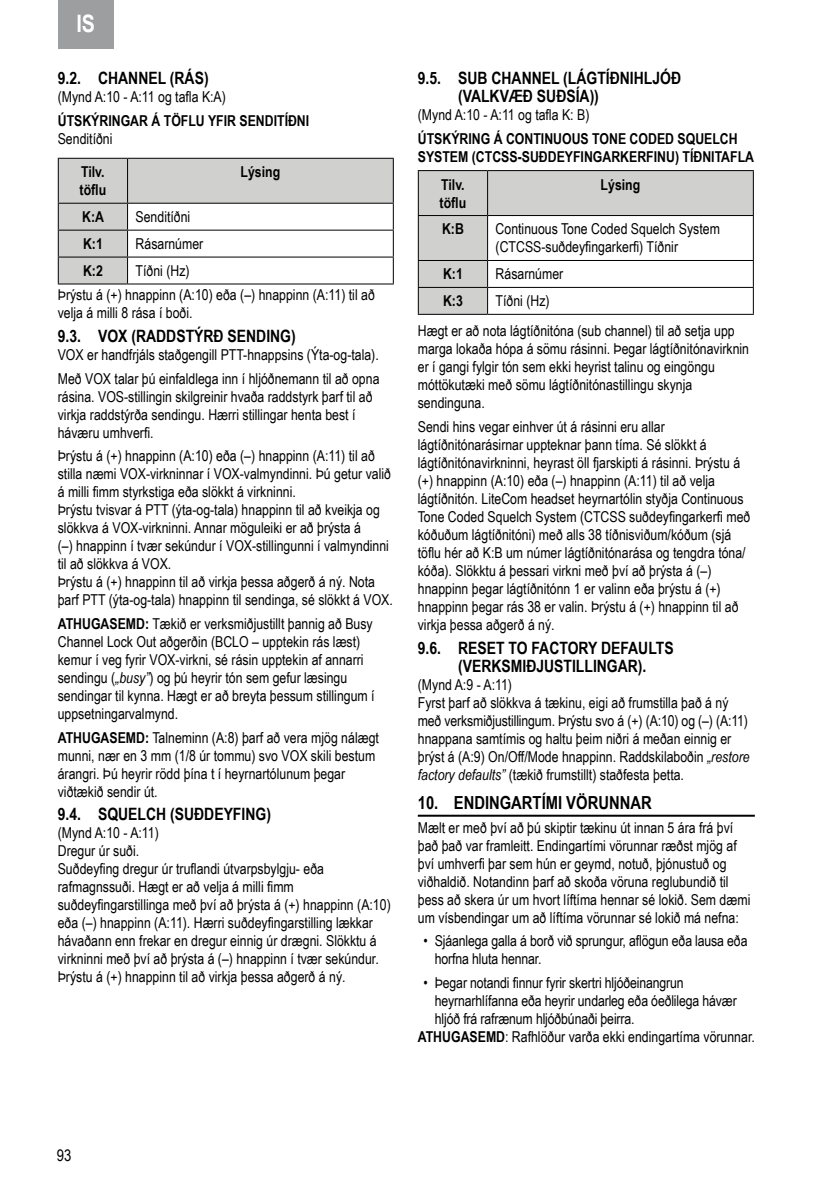
<style>
.page{position:relative;width:840px;height:1191px;background:#fff}
.page>*{position:absolute;margin:0;border:0;box-sizing:border-box;transform-origin:0 0}
.t1{font:700 24px "Arial Narrow";color:#fff}
.t2{font:700 18px "Arial Narrow";color:#000}
.t3{font:700 17px/18px "Arial Narrow";color:#000}
.t4{font:16px "Arial Narrow";color:#000}
.t5{font:15px/18px "Arial Narrow";color:#000}
.t6{font:700 15px/18px "Arial Narrow";color:#000}
.s1{font-weight:700}
.s2{font-style:italic}
</style>
<div class="page">
<div style="left:58px;top:0;width:55px;height:48px;background:#9c9e9f"></div>
<svg style="left:59px;top:159px;width:333px;height:124px;fill:#d0d0cf"></svg>
<hr style="left:58px;top:158px;width:69px;height:1px;background:#000">
<hr style="left:58px;top:159px;width:1px;height:44px;background:#000">
<hr style="left:127px;top:158px;width:266px;height:1px;background:#000">
<hr style="left:127px;top:159px;width:1px;height:44px;background:#000">
<hr style="left:392px;top:159px;width:1px;height:44px;background:#000">
<hr style="left:58px;top:203px;width:69px;height:1px;background:#000">
<hr style="left:127px;top:203px;width:266px;height:1px;background:#000">
<hr style="left:58px;top:230px;width:69px;height:1px;background:#000">
<hr style="left:127px;top:230px;width:266px;height:1px;background:#000">
<hr style="left:58px;top:256px;width:69px;height:1px;background:#000">
<svg style="left:58px;top:204px;width:1px;height:79px"></svg>
<hr style="left:127px;top:256px;width:266px;height:1px;background:#000">
<svg style="left:127px;top:204px;width:1px;height:79px"></svg>
<svg style="left:392px;top:204px;width:1px;height:79px"></svg>
<hr style="left:58px;top:283px;width:69px;height:1px;background:#000">
<hr style="left:127px;top:283px;width:266px;height:1px;background:#000">
<hr style="left:417px;top:814px;width:337px;height:2px;background:#000">
<svg style="left:418px;top:171px;width:334px;height:143px"></svg>
<hr style="left:417px;top:170px;width:70px;height:1px;background:#000">
<hr style="left:417px;top:171px;width:1px;height:44px;background:#000">
<hr style="left:487px;top:170px;width:266px;height:1px;background:#000">
<hr style="left:487px;top:171px;width:1px;height:44px;background:#000">
<hr style="left:752px;top:171px;width:1px;height:44px;background:#000">
<hr style="left:417px;top:215px;width:70px;height:1px;background:#000">
<hr style="left:417px;top:216px;width:1px;height:44px;background:#000">
<hr style="left:487px;top:215px;width:266px;height:1px;background:#000">
<hr style="left:487px;top:216px;width:1px;height:44px;background:#000">
<hr style="left:752px;top:216px;width:1px;height:44px;background:#000">
<hr style="left:417px;top:260px;width:70px;height:1px;background:#000">
<hr style="left:487px;top:260px;width:266px;height:1px;background:#000">
<hr style="left:417px;top:287px;width:70px;height:1px;background:#000">
<svg style="left:417px;top:261px;width:1px;height:53px"></svg>
<hr style="left:487px;top:287px;width:266px;height:1px;background:#000">
<svg style="left:487px;top:261px;width:1px;height:53px"></svg>
<svg style="left:752px;top:261px;width:1px;height:53px"></svg>
<hr style="left:417px;top:314px;width:70px;height:1px;background:#000">
<hr style="left:487px;top:314px;width:266px;height:1px;background:#000">
<h1 class="t1" style="left:76px;top:5px;width:20px">IS</h1>
<p class="t3" style="left:58px;top:69px;width:152px">9.2. CHANNEL (RÁS)</p>
<p class="t5" style="left:58px;top:88px;width:170px">(Mynd A:10 - A:11 og tafla K:A)</p>
<p class="t6" style="left:58px;top:111px;width:253px">ÚTSKÝRINGAR Á TÖFLU YFIR SENDITÍÐNI</p>
<p class="t5" style="left:58px;top:129px;width:56px">Senditíðni</p>
<p class="t6" style="left:80px;top:162px;width:28px">Tilv. töflu</p>
<p class="t6" style="left:240px;top:162px;width:41px">Lýsing</p>
<p class="t6" style="left:82px;top:207px;width:23px">K:A</p>
<p class="t5" style="left:135px;top:207px;width:56px">Senditíðni</p>
<p class="t6" style="left:83px;top:234px;width:21px">K:1</p>
<p class="t5" style="left:135px;top:234px;width:69px">Rásarnúmer</p>
<p class="t6" style="left:83px;top:261px;width:21px">K:2</p>
<p class="t5" style="left:58px;top:258px;width:318px;line-height:24.2px;text-indent:78px">Tíðni (Hz)<br>Þrýstu á (+) hnappinn (A:10) eða (–) hnappinn (A:11) til að</p>
<p class="t5" style="left:58px;top:303px;width:136px">velja á milli 8 rása í boði.</p>
<p class="t3" style="left:58px;top:326px;width:239px">9.3. VOX (RADDSTÝRÐ SENDING)</p>
<p class="t5" style="left:58px;top:342px;width:323px;line-height:23.6px">VOX er handfrjáls staðgengill PTT-hnappsins (Ýta-og-tala).<br>Með VOX talar þú einfaldlega inn í hljóðnemann til að opna</p>
<p class="t5" style="left:58px;top:387px;width:316px">rásina. VOS-stillingin skilgreinir hvaða raddstyrk þarf til að virkja raddstýrða sendingu. Hærri stillingar henta best í háværu umhverfi.</p>
<p class="t5" style="left:58px;top:446px;width:336px">Þrýstu á (+) hnappinn (A:10) eða (–) hnappinn (A:11) til að stilla næmi VOX-virkninnar í VOX-valmyndinni. Þú getur valið á milli fimm styrkstiga eða slökkt á virkninni.<br>Þrýstu tvisvar á PTT (ýta-og-tala) hnappinn til að kveikja og slökkva á VOX-virkninni. Annar möguleiki er að þrýsta á<br>(–) hnappinn í tvær sekúndur í VOX-stillingunni í valmyndinni til að slökkva á VOX.<br>Þrýstu á (+) hnappinn til að virkja þessa aðgerð á ný. Nota þarf PTT (ýta-og-tala) hnappinn til sendinga, sé slökkt á VOX.</p>
<p class="t5" style="left:58px;top:614px;width:318px"><span class="s1">ATHUGASEMD:</span> Tækið er verksmiðjustillt þannig að Busy Channel Lock Out aðgerðin (BCLO – upptekin rás læst) kemur í veg fyrir VOX-virkni, sé rásin upptekin af annarri sendingu (<span class="s2">„busy”</span>) og þú heyrir tón sem gefur læsingu sendingar til kynna. Hægt er að breyta þessum stillingum í uppsetningarvalmynd.</p>
<p class="t5" style="left:58px;top:728px;width:322px"><span class="s1">ATHUGASEMD:</span> Talneminn (A:8) þarf að vera mjög nálægt munni, nær en 3 mm (1/8 úr tommu) svo VOX skili bestum árangri. Þú heyrir rödd þína t í heyrnartólunum þegar viðtækið sendir út.</p>
<p class="t3" style="left:58px;top:804px;width:214px">9.4. SQUELCH (SUÐDEYFING)</p>
<p class="t5" style="left:58px;top:823px;width:334px">(Mynd A:10 - A:11)<br>Dregur úr suði.<br>Suðdeyfing dregur úr truflandi útvarpsbylgju- eða rafmagnssuði. Hægt er að velja á milli fimm suðdeyfingarstillinga með því að þrýsta á (+) hnappinn (A:10) eða (–) hnappinn (A:11). Hærri suðdeyfingarstilling lækkar hávaðann enn frekar en dregur einnig úr drægni. Slökktu á virkninni með því að þrýsta á (–) hnappinn í tvær sekúndur.<br>Þrýstu á (+) hnappinn til að virkja þessa aðgerð á ný.</p>
<p class="t3" style="left:458px;top:69px;width:224px;text-indent:-40px">9.5. SUB CHANNEL (LÁGTÍÐNIHLJÓÐ (VALKVÆÐ SUÐSÍA))</p>
<p class="t5" style="left:417px;top:106px;width:173px">(Mynd A:10 - A:11 og tafla K: B)</p>
<p class="t6" style="left:417px;top:129px;width:337px">ÚTSKÝRING Á CONTINUOUS TONE CODED SQUELCH<br>SYSTEM (CTCSS-SUÐDEYFINGARKERFINU) TÍÐNITAFLA</p>
<p class="t6" style="left:439px;top:174px;width:28px">Tilv. töflu</p>
<p class="t6" style="left:600px;top:174px;width:41px">Lýsing</p>
<p class="t6" style="left:442px;top:219px;width:23px">K:B</p>
<p class="t5" style="left:495px;top:220px;width:226px">Continuous Tone Coded Squelch System (CTCSS-suðdeyfingarkerfi) Tíðnir</p>
<p class="t6" style="left:443px;top:264px;width:21px">K:1</p>
<p class="t5" style="left:495px;top:264px;width:69px">Rásarnúmer</p>
<p class="t6" style="left:443px;top:291px;width:21px">K:3</p>
<p class="t5" style="left:417px;top:285px;width:318px;line-height:29.8px;text-indent:78px">Tíðni (Hz)<br>Hægt er að nota lágtíðnitóna (sub channel) til að setja upp</p>
<p class="t5" style="left:417px;top:339px;width:332px">marga lokaða hópa á sömu rásinni. Þegar lágtíðnitónavirknin er í gangi fylgir tón sem ekki heyrist talinu og eingöngu móttökutæki með sömu lágtíðnitónastillingu skynja sendinguna.</p>
<p class="t5" style="left:417px;top:417px;width:334px">Sendi hins vegar einhver út á rásinni eru allar lágtíðnitónarásirnar uppteknar þann tíma. Sé slökkt á lágtíðnitónavirkninni, heyrast öll fjarskipti á rásinni. Þrýstu á (+) hnappinn (A:10) eða (–) hnappinn (A:11) til að velja lágtíðnitón. LiteCom headset heyrnartólin styðja Continuous Tone Coded Squelch System (CTCSS suðdeyfingarkerfi með kóðuðum lágtíðnitóni) með alls 38 tíðnisviðum/kóðum (sjá töflu hér að K:B um númer lágtíðnitónarása og tengdra tóna/ kóða). Slökktu á þessari virkni með því að þrýsta á (–) hnappinn þegar lágtíðnitónn 1 er valinn eða þrýstu á (+) hnappinn þegar rás 38 er valin. Þrýstu á (+) hnappinn til að virkja þessa aðgerð á ný.</p>
<p class="t3" style="left:458px;top:638px;width:217px;text-indent:-40px">9.6. RESET TO FACTORY DEFAULTS (VERKSMIÐJUSTILLINGAR).</p>
<p class="t5" style="left:417px;top:675px;width:333px">(Mynd A:9 - A:11)<br>Fyrst þarf að slökkva á tækinu, eigi að frumstilla það á ný með verksmiðjustillingum. Þrýstu svo á (+) (A:10) og (–) (A:11) hnappana samtímis og haltu þeim niðri á meðan einnig er þrýst á (A:9) On/Off/Mode hnappinn. Raddskilaboðin <span class="s2">„restore factory defaults”</span> (tækið frumstillt) staðfesta þetta.</p>
<p class="t2" style="left:417px;top:789px;width:235px">10. ENDINGARTÍMI VÖRUNNAR</p>
<p class="t5" style="left:417px;top:818px;width:334px">Mælt er með því að þú skiptir tækinu út innan 5 ára frá því það það var framleitt. Endingartími vörunnar ræðst mjög af því umhverfi þar sem hún er geymd, notuð, þjónustuð og viðhaldið. Notandinn þarf að skoða vöruna reglubundið til þess að skera úr um hvort líftíma hennar sé lokið. Sem dæmi um vísbendingar um að líftíma vörunnar sé lokið má nefna:</p>
<p class="t5" style="left:434px;top:931px;width:314px;text-indent:-11px">• Sjáanlega galla á borð við sprungur, aflögun eða lausa eða horfna hluta hennar.</p>
<p class="t5" style="left:423px;top:973px;width:261px">• Þegar notandi finnur fyrir skertri hljóðeinangrun</p>
<p class="t5" style="left:434px;top:991px;width:303px">heyrnarhlífanna eða heyrir undarleg eða óeðlilega hávær</p>
<p class="t5" style="left:434px;top:1009px;width:201px">hljóð frá rafrænum hljóðbúnaði þeirra.</p>
<p class="t5" style="left:417px;top:1027px;width:338px"><span class="s1">ATHUGASEMD</span>: Rafhlöður varða ekki endingartíma vörunnar.</p>
<p class="t4" style="left:57px;top:1143px;width:16px">93</p>
</div>
